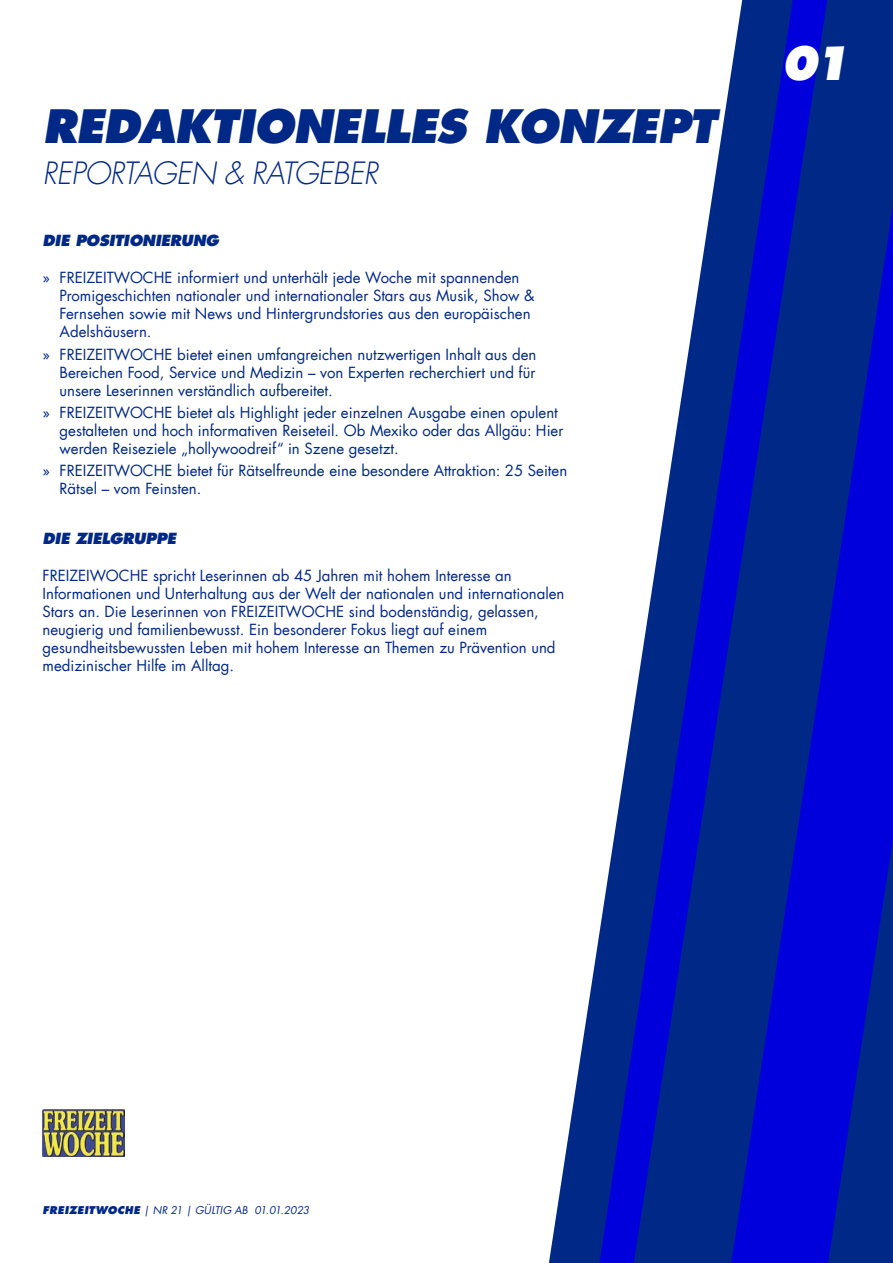
<style>
.page{position:relative;width:893px;height:1263px;background:#fff}
.page>*{position:absolute;margin:0;border:0;box-sizing:border-box;transform-origin:0 0}
.t1{font:italic 800 45px "Futura Com";letter-spacing:-.02em;color:#002887}
.t2{font:italic 800 45px "Futura Com";color:#fff}
.t3{font:italic 300 30px "Futura Com";letter-spacing:-.02em;color:#002887}
.t4{font:15px/18px "Futura Com";color:#002887}
.t5{font:italic 800 15px "Futura Com";letter-spacing:-.02em;color:#002887}
.t6{font:italic 10.5px "Futura Com";color:#002887}
.s1{font-weight:800}
</style>
<div class="page">
<svg style="left:549px;top:0;width:344px;height:1263px"></svg>
<svg style="left:827px;top:206px;width:66px;height:1057px;background:#0010b9"></svg>
<svg style="left:599px;top:0;width:228px;height:1263px;fill:#002887"></svg>
<img style="left:43px;top:1110px;width:82px;height:47px">
<h1 class="t1" style="left:43px;top:96px;width:675px">REDAKTIONELLES KONZEPT</h1>
<h2 class="t3" style="left:43px;top:153px;width:337px">REPORTAGEN &amp; RATGEBER</h2>
<p class="t5" style="left:43px;top:230px;width:178px">DIE POSITIONIERUNG</p>
<p class="t4" style="left:60px;top:269px;width:477px;text-indent:-17px">» FREIZEITWOCHE informiert und unterhält jede Woche mit spannenden Promigeschichten nationaler und internationaler Stars aus Musik, Show &amp; Fernsehen sowie mit News und Hintergrundstories aus den europäischen Adelshäusern.</p>
<p class="t4" style="left:60px;top:345px;width:478px;text-align:justify;text-indent:-17px">» FREIZEITWOCHE bietet einen umfangreichen nutzwertigen Inhalt aus den Bereichen Food, Service und Medizin – von Experten recherchiert und für unsere Leserinnen verständlich aufbereitet.</p>
<p class="t4" style="left:60px;top:403px;width:505px;text-indent:-17px">» FREIZEITWOCHE bietet als Highlight jeder einzelnen Ausgabe einen opulent gestalteten und hoch informativen Reiseteil. Ob Mexiko oder das Allgäu: Hier werden Reiseziele „hollywoodreif“ in Szene gesetzt.</p>
<p class="t4" style="left:60px;top:461px;width:509px;text-indent:-17px">» FREIZEITWOCHE bietet für Rätselfreunde eine besondere Attraktion: 25 Seiten<br>Rätsel – vom Feinsten.</p>
<p class="t5" style="left:43px;top:528px;width:135px">DIE ZIELGRUPPE</p>
<p class="t4" style="left:43px;top:566px;width:523px">FREIZEIWOCHE spricht Leserinnen ab 45 Jahren mit hohem Interesse an Informationen und Unterhaltung aus der Welt der nationalen und internationalen Stars an. Die Leserinnen von FREIZEITWOCHE sind bodenständig, gelassen, neugierig und familienbewusst. Ein besonderer Fokus liegt auf einem gesundheitsbewussten Leben mit hohem Interesse an Themen zu Prävention und medizinischer Hilfe im Alltag.</p>
<h1 class="t2" style="left:781px;top:32px;width:71px">01</h1>
<p class="t6" style="left:43px;top:1203px;width:268px"><span class="s1">FREIZEITWOCHE</span> | NR 21 | GÜLTIG AB 01.01.2023</p>
</div>
